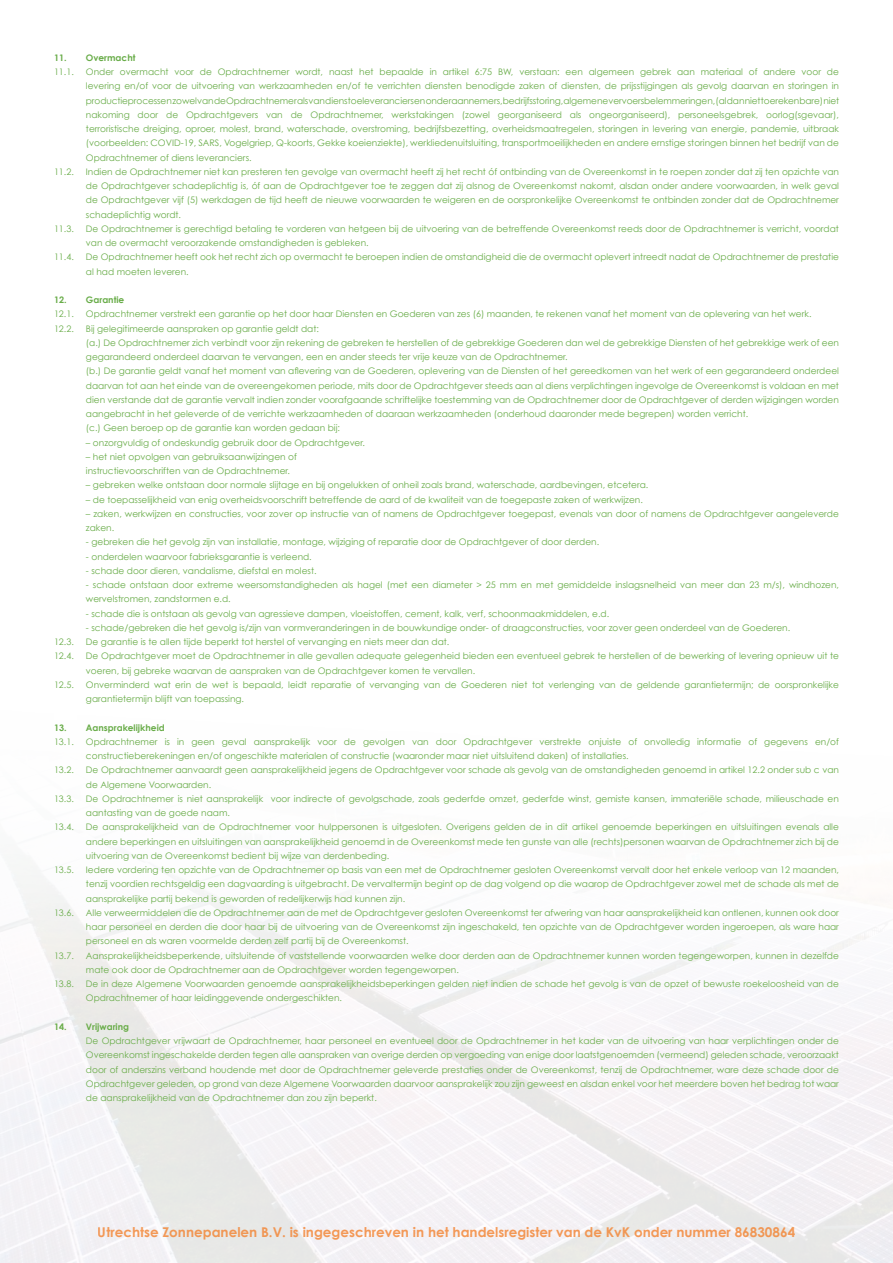
<style>
.page{position:relative;width:893px;height:1263px;background:#fff}
.page>*{position:absolute;margin:0;border:0;box-sizing:border-box;transform-origin:0 0}
.t1{font:700 13.5px "Century Gothic";color:#f3822f}
.t2{font:9px/14.2px "Century Gothic";color:#68ac48}
.t3{font:700 9px "Century Gothic";color:#68ac48}
</style>
<div class="page">
<p class="t3" style="left:54px;top:51px;width:83px">11. Overmacht</p>
<p class="t2" style="left:54px;top:64px;width:21px">11.1.</p>
<p class="t2" style="left:86px;top:64px;width:755px;text-align:justify">Onder overmacht voor de Opdrachtnemer wordt, naast het bepaalde in artikel 6:75 BW, verstaan: een algemeen gebrek aan materiaal of andere voor de levering en/of voor de uitvoering van werkzaamheden en/of te verrichten diensten benodigde zaken of diensten, de prijsstijgingen als gevolg daarvan en storingen in productieprocessen zowel van de Opdrachtnemer als van diens toeleveranciers en onderaannemers, bedrijfsstoring, algemene vervoersbelemmeringen, (al dan niet toerekenbare) niet nakoming door de Opdrachtgevers van de Opdrachtnemer, werkstakingen (zowel georganiseerd als ongeorganiseerd), personeelsgebrek, oorlog(sgevaar), terroristische dreiging, oproer, molest, brand, waterschade, overstroming, bedrijfsbezetting, overheidsmaatregelen, storingen in levering van energie, pandemie, uitbraak (voorbeelden: COVID-19, SARS, Vogelgriep, Q-koorts, Gekke koeienziekte), werkliedenuitsluiting, transportmoeilijkheden en andere ernstige storingen binnen het bedrijf van de Opdrachtnemer of diens leveranciers.</p>
<p class="t2" style="left:54px;top:164px;width:21px">11.2.</p>
<p class="t2" style="left:86px;top:164px;width:754px;text-align:justify">Indien de Opdrachtnemer niet kan presteren ten gevolge van overmacht heeft zij het recht óf ontbinding van de Overeenkomst in te roepen zonder dat zij ten opzichte van de Opdrachtgever schadeplichtig is, óf aan de Opdrachtgever toe te zeggen dat zij alsnog de Overeenkomst nakomt, alsdan onder andere voorwaarden, in welk geval de Opdrachtgever vijf (5) werkdagen de tijd heeft de nieuwe voorwaarden te weigeren en de oorspronkelijke Overeenkomst te ontbinden zonder dat de Opdrachtnemer schadeplichtig wordt.</p>
<p class="t2" style="left:54px;top:221px;width:21px">11.3.</p>
<p class="t2" style="left:86px;top:221px;width:754px">De Opdrachtnemer is gerechtigd betaling te vorderen van hetgeen bij de uitvoering van de betreffende Overeenkomst reeds door de Opdrachtnemer is verricht, voordat van de overmacht veroorzakende omstandigheden is gebleken.</p>
<p class="t2" style="left:54px;top:250px;width:21px">11.4.</p>
<p class="t2" style="left:86px;top:250px;width:754px">De Opdrachtnemer heeft ook het recht zich op overmacht te beroepen indien de omstandigheid die de overmacht oplevert intreedt nadat de Opdrachtnemer de prestatie al had moeten leveren.</p>
<p class="t3" style="left:54px;top:293px;width:72px">12. Garantie</p>
<p class="t2" style="left:54px;top:307px;width:21px">12.1.</p>
<p class="t2" style="left:86px;top:307px;width:727px">Opdrachtnemer verstrekt een garantie op het door haar Diensten en Goederen van zes (6) maanden, te rekenen vanaf het moment van de oplevering van het werk.</p>
<p class="t2" style="left:54px;top:321px;width:21px">12.2.</p>
<p class="t2" style="left:86px;top:321px;width:754px">Bij gelegitimeerde aanspraken op garantie geldt dat:<br>(a.) De Opdrachtnemer zich verbindt voor zijn rekening de gebreken te herstellen of de gebrekkige Goederen dan wel de gebrekkige Diensten of het gebrekkige werk of een gegarandeerd onderdeel daarvan te vervangen, een en ander steeds ter vrije keuze van de Opdrachtnemer.<br>(b.) De garantie geldt vanaf het moment van aflevering van de Goederen, oplevering van de Diensten of het gereedkomen van het werk of een gegarandeerd onderdeel daarvan tot aan het einde van de overeengekomen periode, mits door de Opdrachtgever steeds aan al diens verplichtingen ingevolge de Overeenkomst is voldaan en met dien verstande dat de garantie vervalt indien zonder voorafgaande schriftelijke toestemming van de Opdrachtnemer door de Opdrachtgever of derden wijzigingen worden aangebracht in het geleverde of de verrichte werkzaamheden of daaraan werkzaamheden (onderhoud daaronder mede begrepen) worden verricht.<br>(c.) Geen beroep op de garantie kan worden gedaan bij:</p>
<p class="t2" style="left:86px;top:435px;width:281px">– onzorgvuldig of ondeskundig gebruik door de Opdrachtgever.</p>
<p class="t2" style="left:86px;top:449px;width:212px">– het niet opvolgen van gebruiksaanwijzingen of instructievoorschriften van de Opdrachtnemer.</p>
<p class="t2" style="left:86px;top:478px;width:564px">– gebreken welke ontstaan door normale slijtage en bij ongelukken of onheil zoals brand, waterschade, aardbevingen, etcetera.</p>
<p class="t2" style="left:86px;top:492px;width:558px">– de toepasselijkheid van enig overheidsvoorschrift betreffende de aard of de kwaliteit van de toegepaste zaken of werkwijzen.</p>
<p class="t2" style="left:86px;top:506px;width:754px">– zaken, werkwijzen en constructies, voor zover op instructie van of namens de Opdrachtgever toegepast, evenals van door of namens de Opdrachtgever aangeleverde zaken.</p>
<p class="t2" style="left:86px;top:535px;width:515px">- gebreken die het gevolg zijn van installatie, montage, wijziging of reparatie door de Opdrachtgever of door derden.</p>
<p class="t2" style="left:86px;top:549px;width:227px">- onderdelen waarvoor fabrieksgarantie is verleend.</p>
<p class="t2" style="left:86px;top:563px;width:232px">- schade door dieren, vandalisme, diefstal en molest.</p>
<p class="t2" style="left:86px;top:577px;width:754px">- schade ontstaan door extreme weersomstandigheden als hagel (met een diameter &gt; 25 mm en met gemiddelde inslagsnelheid van meer dan 23 m/s), windhozen, wervelstromen, zandstormen e.d.</p>
<p class="t2" style="left:86px;top:606px;width:525px">- schade die is ontstaan als gevolg van agressieve dampen, vloeistoffen, cement, kalk, verf, schoonmaakmiddelen, e.d.</p>
<p class="t2" style="left:86px;top:620px;width:706px">- schade/gebreken die het gevolg is/zijn van vormveranderingen in de bouwkundige onder- of draagconstructies, voor zover geen onderdeel van de Goederen.</p>
<p class="t2" style="left:54px;top:634px;width:21px">12.3.</p>
<p class="t2" style="left:86px;top:634px;width:365px">De garantie is te allen tijde beperkt tot herstel of vervanging en niets meer dan dat.</p>
<p class="t2" style="left:54px;top:649px;width:21px">12.4.</p>
<p class="t2" style="left:86px;top:649px;width:754px">De Opdrachtgever moet de Opdrachtnemer in alle gevallen adequate gelegenheid bieden een eventueel gebrek te herstellen of de bewerking of levering opnieuw uit te voeren, bij gebreke waarvan de aanspraken van de Opdrachtgever komen te vervallen.</p>
<p class="t2" style="left:54px;top:677px;width:21px">12.5.</p>
<p class="t2" style="left:86px;top:677px;width:754px">Onverminderd wat erin de wet is bepaald, leidt reparatie of vervanging van de Goederen niet tot verlenging van de geldende garantietermijn; de oorspronkelijke garantietermijn blijft van toepassing.</p>
<p class="t3" style="left:54px;top:720px;width:112px">13. Aansprakelijkheid</p>
<p class="t2" style="left:54px;top:734px;width:21px">13.1.</p>
<p class="t2" style="left:86px;top:734px;width:754px">Opdrachtnemer is in geen geval aansprakelijk voor de gevolgen van door Opdrachtgever verstrekte onjuiste of onvolledig informatie of gegevens en/of constructieberekeningen en/of ongeschikte materialen of constructie (waaronder maar niet uitsluitend daken) of installaties.</p>
<p class="t2" style="left:54px;top:763px;width:21px">13.2.</p>
<p class="t2" style="left:86px;top:763px;width:754px">De Opdrachtnemer aanvaardt geen aansprakelijkheid jegens de Opdrachtgever voor schade als gevolg van de omstandigheden genoemd in artikel 12.2 onder sub c van de Algemene Voorwaarden.</p>
<p class="t2" style="left:54px;top:791px;width:21px">13.3.</p>
<p class="t2" style="left:86px;top:791px;width:754px">De Opdrachtnemer is niet aansprakelijk voor indirecte of gevolgschade, zoals gederfde omzet, gederfde winst, gemiste kansen, immateriële schade, milieuschade en aantasting van de goede naam.</p>
<p class="t2" style="left:54px;top:820px;width:21px">13.4.</p>
<p class="t2" style="left:86px;top:820px;width:754px;text-align:justify">De aansprakelijkheid van de Opdrachtnemer voor hulppersonen is uitgesloten. Overigens gelden de in dit artikel genoemde beperkingen en uitsluitingen evenals alle andere beperkingen en uitsluitingen van aansprakelijkheid genoemd in de Overeenkomst mede ten gunste van alle (rechts)personen waarvan de Opdrachtnemer zich bij de uitvoering van de Overeenkomst bedient bij wijze van derdenbeding.</p>
<p class="t2" style="left:54px;top:862px;width:21px">13.5.</p>
<p class="t2" style="left:86px;top:862px;width:754px;text-align:justify">Iedere vordering ten opzichte van de Opdrachtnemer op basis van een met de Opdrachtnemer gesloten Overeenkomst vervalt door het enkele verloop van 12 maanden, tenzij voordien rechtsgeldig een dagvaarding is uitgebracht. De vervaltermijn begint op de dag volgend op die waarop de Opdrachtgever zowel met de schade als met de aansprakelijke partij bekend is geworden of redelijkerwijs had kunnen zijn.</p>
<p class="t2" style="left:54px;top:905px;width:21px">13.6.</p>
<p class="t2" style="left:86px;top:905px;width:754px;text-align:justify">Alle verweermiddelen die de Opdrachtnemer aan de met de Opdrachtgever gesloten Overeenkomst ter afwering van haar aansprakelijkheid kan ontlenen, kunnen ook door haar personeel en derden die door haar bij de uitvoering van de Overeenkomst zijn ingeschakeld, ten opzichte van de Opdrachtgever worden ingeroepen, als ware haar personeel en als waren voormelde derden zelf partij bij de Overeenkomst.</p>
<p class="t2" style="left:54px;top:948px;width:21px">13.7.</p>
<p class="t2" style="left:86px;top:948px;width:754px">Aansprakelijkheidsbeperkende, uitsluitende of vaststellende voorwaarden welke door derden aan de Opdrachtnemer kunnen worden tegengeworpen, kunnen in dezelfde mate ook door de Opdrachtnemer aan de Opdrachtgever worden tegengeworpen.</p>
<p class="t2" style="left:54px;top:976px;width:21px">13.8.</p>
<p class="t2" style="left:86px;top:976px;width:754px">De in deze Algemene Voorwaarden genoemde aansprakelijkheidsbeperkingen gelden niet indien de schade het gevolg is van de opzet of bewuste roekeloosheid van de<br>Opdrachtnemer of haar leidinggevende ondergeschikten.</p>
<p class="t3" style="left:54px;top:1020px;width:77px">14. Vrijwaring</p>
<p class="t2" style="left:86px;top:1033px;width:754px;text-align:justify">De Opdrachtgever vrijwaart de Opdrachtnemer, haar personeel en eventueel door de Opdrachtnemer in het kader van de uitvoering van haar verplichtingen onder de Overeenkomst ingeschakelde derden tegen alle aanspraken van overige derden op vergoeding van enige door laatstgenoemden (vermeend) geleden schade, veroorzaakt door of anderszins verband houdende met door de Opdrachtnemer geleverde prestaties onder de Overeenkomst, tenzij de Opdrachtnemer, ware deze schade door de Opdrachtgever geleden, op grond van deze Algemene Voorwaarden daarvoor aansprakelijk zou zijn geweest en alsdan enkel voor het meerdere boven het bedrag tot waar de aansprakelijkheid van de Opdrachtnemer dan zou zijn beperkt.</p>
<h1 class="t1" style="left:98px;top:1222px;width:699px">Utrechtse Zonnepanelen B.V. is ingegeschreven in het handelsregister van de KvK onder nummer 86830864</h1>
</div>
